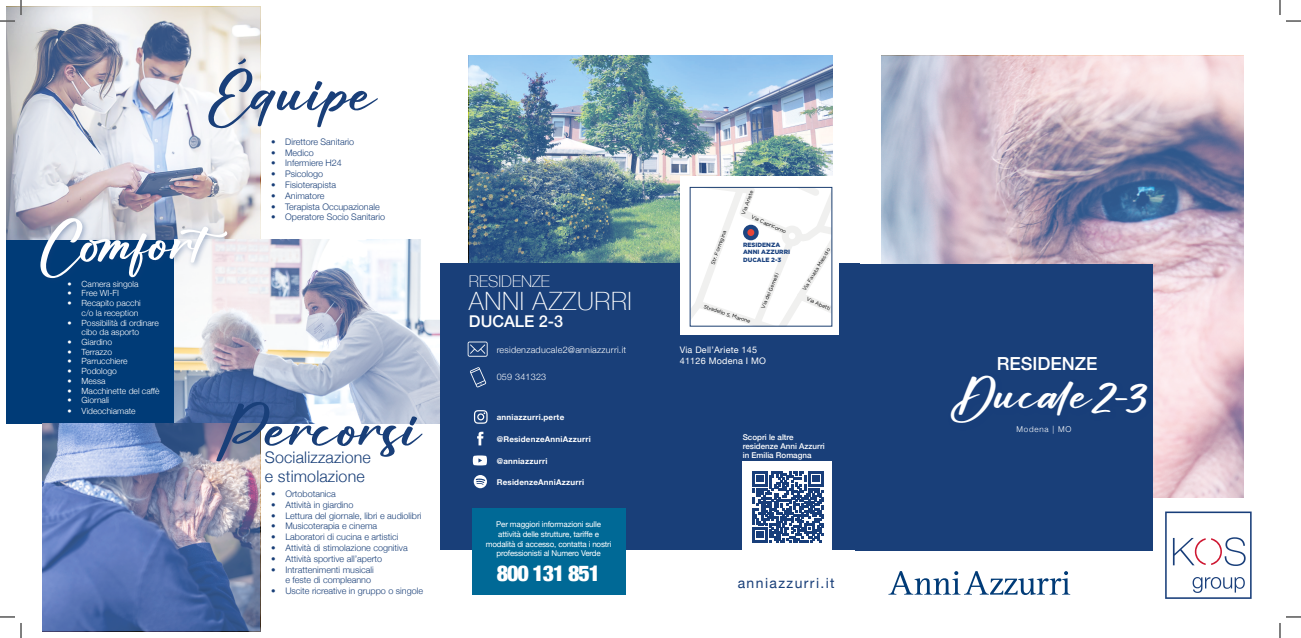
<style>
.page{position:relative;width:1301px;height:638px;background:#fff}
.page>*{position:absolute;margin:0;border:0;box-sizing:border-box;transform-origin:0 0}
.t1{font:58px "Saturday Bright";color:#193f79}
.t2{font:58px "Saturday Bright";color:#fff}
.t3{font:46px "Saturday Bright";color:#fff}
.t4{font:100 25.2px "Helvetica Neue";letter-spacing:.025em;color:#fff}
.t5{font:900 condensed 22px "Helvetica Neue";letter-spacing:-.05em;color:#fff}
.t6{font:500 18px "Helvetica Neue";color:#fff}
.t7{font:100 16.2px "Helvetica Neue";color:#fff}
.t8{font:500 16.2px "Helvetica Neue";color:#fff}
.t9{font:300 16px "Helvetica Neue";letter-spacing:.01em;color:#193f78}
.t10{font:14px "Helvetica Neue";letter-spacing:.1em;color:#193f79}
.t11{font:300 9px "Helvetica Neue";color:#193f78}
.t12{font:300 9px "Helvetica Neue";letter-spacing:.025em;color:#fff}
.t13{font:9px "Helvetica Neue";letter-spacing:.025em;color:#fff}
.t14{font:300 8.5px/9.7px "Helvetica Neue";color:#fff}
.t15{font:8px/9.6px "Helvetica Neue";letter-spacing:-.02em;color:#fff;text-align:center}
.t16{font:700 8px "Helvetica Neue";letter-spacing:.025em;color:#fff}
.t17{font:500 8px "Helvetica Neue";color:#fff}
.t18{font:300 8px "Helvetica Neue";letter-spacing:.1em;color:#fff}
.t19{font:900 6.1px/7.3px "Gotham";color:#1d4481}
.t20{font:5.2px "Gotham";color:#020304}
</style>
<div class="page">
<img style="left:469px;top:56px;width:363px;height:207px">
<img style="left:881px;top:56px;width:363px;height:441px">
<div style="left:7px;top:239px;width:253px;height:184px;background:#003b77"></div>
<img style="left:7px;top:7px;width:253px;height:232px">
<img style="left:174px;top:239px;width:266px;height:184px">
<div style="left:440px;top:263px;width:420px;height:287px;background:#193f79"></div>
<div style="left:854px;top:263px;width:298px;height:287px;background:#193f79"></div>
<svg style="left:888px;top:571px;width:181px;height:23px"></svg>
<svg style="left:1165px;top:511px;width:86px;height:87px"></svg>
<div style="left:947px;top:372px;width:207px;height:58px;background:#183e7a"></div>
<svg style="left:470px;top:367px;width:16px;height:20px"></svg>
<svg style="left:468px;top:341px;width:19px;height:15px"></svg>
<div style="left:37px;top:214px;width:197px;height:71px;background:#183e7a;opacity:.35"></div>
<div style="left:472px;top:508px;width:153px;height:86px;background:#006996"></div>
<svg style="left:680px;top:176px;width:159px;height:159px"></svg>
<svg style="left:692px;top:189px;width:138px;height:135px"></svg>
<div style="left:785px;top:229px;width:14px;height:14px;background:#fff;border-radius:50%"></div>
<div style="left:782px;top:225px;width:20px;height:21px;border:7px solid #f0f0ef;border-radius:50%"></div>
<svg style="left:743px;top:224px;width:15px;height:16px"></svg>
<div style="left:747px;top:229px;width:7px;height:7px;background:#e84437;border-radius:50%"></div>
<div style="left:743px;top:461px;width:89px;height:89px;background:#fff"></div>
<svg style="left:752px;top:471px;width:71px;height:71px"></svg>
<svg style="left:473px;top:455px;width:14px;height:10px"></svg>
<svg style="left:477px;top:431px;width:6px;height:14px"></svg>
<svg style="left:474px;top:410px;width:13px;height:13px"></svg>
<svg style="left:474px;top:475px;width:13px;height:13px"></svg>
<img style="left:43px;top:423px;width:217px;height:207px">
<svg style="left:1286px;top:20px;width:15px;height:2px"></svg>
<svg style="left:1286px;top:616px;width:15px;height:1px"></svg>
<svg style="left:0;top:0;width:22px;height:22px"></svg>
<svg style="left:0;top:616px;width:22px;height:21px"></svg>
<svg style="left:1279px;top:0;width:1px;height:15px"></svg>
<svg style="left:1279px;top:623px;width:1px;height:14px"></svg>
<p class="t1" style="left:208px;top:56px;width:170px">Équipe</p>
<p class="t2" style="left:40px;top:205px;width:202px">Comfort</p>
<p class="t11" style="left:271px;top:134px;width:85px">• Direttore Sanitario</p>
<p class="t11" style="left:271px;top:145px;width:44px">• Medico</p>
<p class="t11" style="left:271px;top:156px;width:72px">• Infermiere H24</p>
<p class="t11" style="left:271px;top:167px;width:54px">• Psicologo</p>
<p class="t11" style="left:271px;top:177px;width:67px">• Fisioterapista</p>
<p class="t11" style="left:271px;top:188px;width:55px">• Animatore</p>
<p class="t11" style="left:271px;top:199px;width:110px">• Terapista Occupazionale</p>
<p class="t11" style="left:271px;top:210px;width:115px">• Operatore Socio Sanitario</p>
<p class="t14" style="left:67px;top:278px;width:73px">• Camera singola</p>
<p class="t14" style="left:67px;top:288px;width:53px">• Free WI-FI</p>
<p class="t14" style="left:67px;top:297px;width:75px">• Recapito pacchi</p>
<p class="t14" style="left:82px;top:307px;width:58px">c/o la reception</p>
<p class="t14" style="left:82px;top:317px;width:79px;text-indent:-14px">• Possibilità di ordinare cibo da asporto</p>
<p class="t14" style="left:67px;top:336px;width:46px">• Giardino</p>
<p class="t14" style="left:67px;top:346px;width:46px">• Terrazzo</p>
<p class="t14" style="left:67px;top:355px;width:62px">• Parrucchiere</p>
<p class="t14" style="left:67px;top:365px;width:51px">• Podologo</p>
<p class="t14" style="left:67px;top:375px;width:40px">• Messa</p>
<p class="t14" style="left:67px;top:385px;width:94px">• Macchinette del caffè</p>
<p class="t14" style="left:67px;top:394px;width:43px">• Giornali</p>
<p class="t14" style="left:67px;top:405px;width:70px">• Videochiamate</p>
<p class="t1" style="left:216px;top:391px;width:207px">Percorsi</p>
<p class="t11" style="left:271px;top:486px;width:66px">• Ortobotanica</p>
<p class="t11" style="left:271px;top:497px;width:84px">• Attività in giardino</p>
<p class="t11" style="left:271px;top:508px;width:152px">• Lettura del giornale, libri e audiolibri</p>
<p class="t11" style="left:271px;top:518px;width:108px">• Musicoterapia e cinema</p>
<p class="t11" style="left:271px;top:529px;width:129px">• Laboratori di cucina e artistici</p>
<p class="t11" style="left:271px;top:540px;width:138px">• Attività di stimolazione cognitiva</p>
<p class="t11" style="left:271px;top:551px;width:113px">• Attività sportive all’aperto</p>
<p class="t11" style="left:271px;top:562px;width:104px">• Intrattenimenti musicali</p>
<p class="t11" style="left:285px;top:572px;width:87px">e feste di compleanno</p>
<p class="t11" style="left:271px;top:583px;width:153px">• Uscite ricreative in gruppo o singole</p>
<p class="t9" style="left:265px;top:444px;width:107px">Socializzazione</p>
<p class="t9" style="left:265px;top:463px;width:101px">e stimolazione</p>
<p class="t7" style="left:469px;top:269px;width:82px">RESIDENZE</p>
<p class="t4" style="left:469px;top:282px;width:164px">ANNI AZZURRI</p>
<p class="t8" style="left:469px;top:307px;width:96px">DUCALE 2-3</p>
<p class="t12" style="left:497px;top:342px;width:131px">residenzaducale2@anniazzurri.it</p>
<p class="t12" style="left:497px;top:369px;width:51px">059 341323</p>
<p class="t16" style="left:497px;top:410px;width:69px">anniazzurri.perte</p>
<p class="t16" style="left:497px;top:432px;width:95px">@ResidenzeAnniAzzurri</p>
<p class="t16" style="left:497px;top:454px;width:52px">@anniazzurri</p>
<p class="t16" style="left:497px;top:475px;width:89px">ResidenzeAnniAzzurri</p>
<p class="t15" style="left:496px;top:520px;width:106px">Per maggiori informazioni sulle</p>
<p class="t15" style="left:498px;top:529px;width:102px">attività delle strutture, tariffe e</p>
<p class="t15" style="left:486px;top:539px;width:127px">modalità di accesso, contatta i nostri professionisti al Numero Verde</p>
<p class="t5" style="left:497px;top:554px;width:105px">800 131 851</p>
<p class="t20" style="left:709px;top:263px;width:37px;rotate:-70deg">Str. Formigina</p>
<p class="t20" style="left:740px;top:213px;width:27px;rotate:-70deg">Via Ariete</p>
<p class="t19" style="left:743px;top:241px;width:49px">RESIDENZA<br>ANNI AZZURRI<br>DUCALE 2-3</p>
<p class="t20" style="left:753px;top:213px;width:39px;rotate:24deg">Via Capricorno</p>
<p class="t20" style="left:705px;top:303px;width:50px;rotate:18deg">Stradello S. Marone</p>
<p class="t20" style="left:759px;top:306px;width:39px;rotate:-67deg">Via dei Gemelli</p>
<p class="t13" style="left:680px;top:343px;width:79px">Via Dell’Ariete 145</p>
<p class="t13" style="left:680px;top:354px;width:88px">41126 Modena I MO</p>
<p class="t20" style="left:801px;top:288px;width:50px;rotate:-59deg">Via Fausta Massolo</p>
<p class="t20" style="left:808px;top:295px;width:27px;rotate:24deg">Via Abetti</p>
<p class="t17" style="left:743px;top:430px;width:52px">Scopri le altre</p>
<p class="t17" style="left:743px;top:439px;width:83px">residenze Anni Azzurri</p>
<p class="t17" style="left:743px;top:448px;width:70px">in Emilia Romagna</p>
<p class="t10" style="left:737px;top:572px;width:98px">anniazzurri.it</p>
<p class="t6" style="left:997px;top:349px;width:102px">RESIDENZE</p>
<p class="t3" style="left:950px;top:365px;width:199px">Ducale2-3</p>
<p class="t18" style="left:1016px;top:422px;width:56px">Modena | MO</p>
</div>
